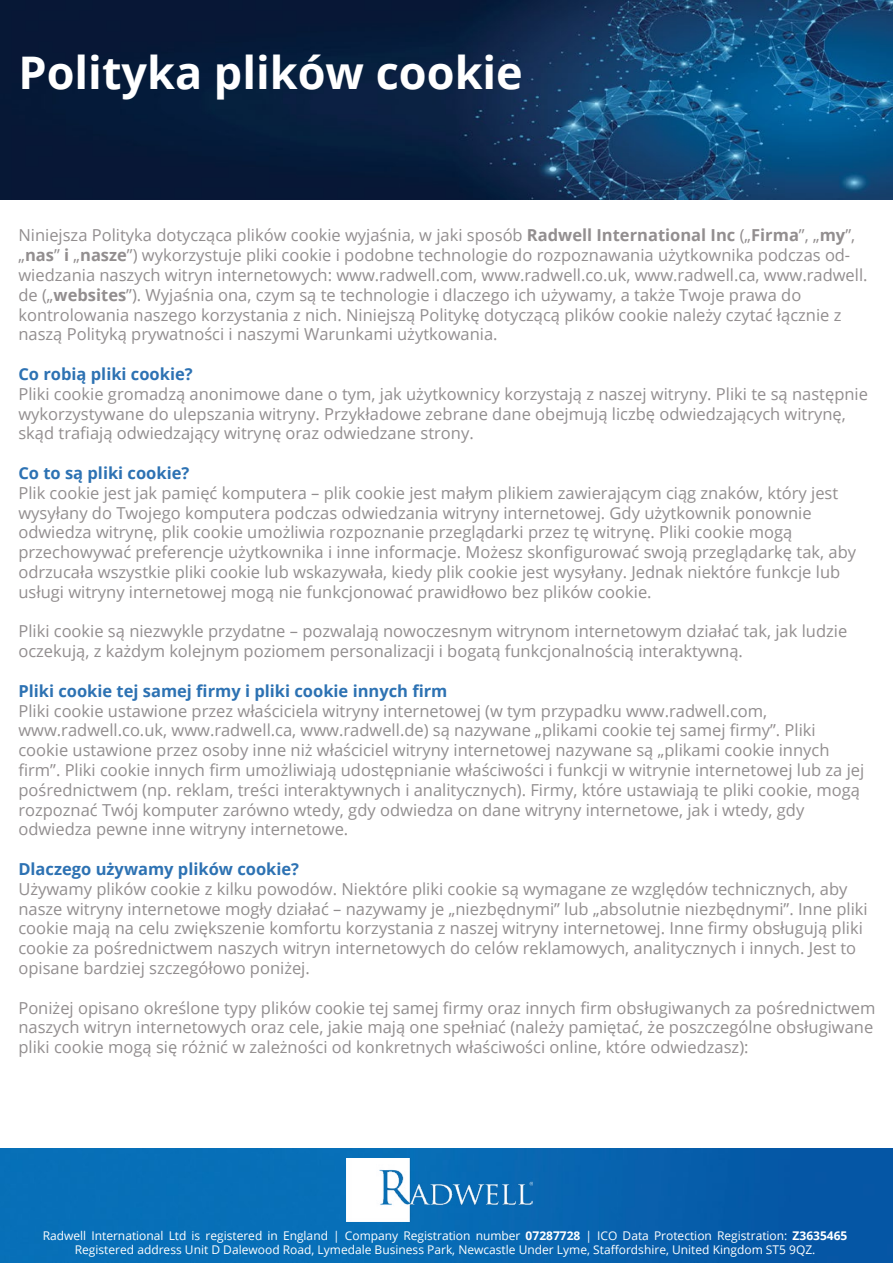
<style>
.page{position:relative;width:893px;height:1263px;background:#fff}
.page>*{position:absolute;margin:0;border:0;box-sizing:border-box;transform-origin:0 0}
.t1{font:700 45px "Open Sans";color:#fff}
.t2{font:16.5px/19.8px "Open Sans";color:#928e8f}
.t3{font:700 16.5px "Open Sans";color:#2d72b3}
.t4{font:12px/14.4px "Open Sans";color:#fff;text-align:center}
.s1{font-weight:700}
</style>
<div class="page">
<img style="left:0;top:1148px;width:893px;height:115px">
<img style="left:346px;top:1158px;width:186px;height:64px">
<img style="left:0;top:0;width:893px;height:200px">
<h1 class="t1" style="left:18px;top:41px;width:506px">Polityka plików cookie</h1>
<p class="t2" style="left:18px;top:225px;width:851px">Niniejsza Polityka dotycząca plików cookie wyjaśnia, w jaki sposób <span class="s1">Radwell International Inc</span> („<span class="s1">Firma</span>”, „<span class="s1">my</span>”, „<span class="s1">nas</span>” <span class="s1">i</span> „<span class="s1">nasze</span>”) wykorzystuje pliki cookie i podobne technologie do rozpoznawania użytkownika podczas od&shy;wiedzania naszych witryn internetowych: www.radwell.com, www.radwell.co.uk, www.radwell.ca, www.radwell. de („<span class="s1">websites</span>”). Wyjaśnia ona, czym są te technologie i dlaczego ich używamy, a także Twoje prawa do kontrolowania naszego korzystania z nich. Niniejszą Politykę dotyczącą plików cookie należy czytać łącznie z naszą Polityką prywatności i naszymi Warunkami użytkowania.</p>
<p class="t3" style="left:18px;top:362px;width:176px">Co robią pliki cookie?</p>
<p class="t2" style="left:18px;top:383px;width:851px">Pliki cookie gromadzą anonimowe dane o tym, jak użytkownicy korzystają z naszej witryny. Pliki te są następnie wykorzystywane do ulepszania witryny. Przykładowe zebrane dane obejmują liczbę odwiedzających witrynę, skąd trafiają odwiedzający witrynę oraz odwiedzane strony.</p>
<p class="t3" style="left:18px;top:461px;width:172px">Co to są pliki cookie?</p>
<p class="t2" style="left:18px;top:482px;width:839px">Plik cookie jest jak pamięć komputera – plik cookie jest małym plikiem zawierającym ciąg znaków, który jest wysyłany do Twojego komputera podczas odwiedzania witryny internetowej. Gdy użytkownik ponownie odwiedza witrynę, plik cookie umożliwia rozpoznanie przeglądarki przez tę witrynę. Pliki cookie mogą przechowywać preferencje użytkownika i inne informacje. Możesz skonfigurować swoją przeglądarkę tak, aby odrzucała wszystkie pliki cookie lub wskazywała, kiedy plik cookie jest wysyłany. Jednak niektóre funkcje lub usługi witryny internetowej mogą nie funkcjonować prawidłowo bez plików cookie.</p>
<p class="t2" style="left:18px;top:621px;width:830px">Pliki cookie są niezwykle przydatne – pozwalają nowoczesnym witrynom internetowym działać tak, jak ludzie oczekują, z każdym kolejnym poziomem personalizacji i bogatą funkcjonalnością interaktywną.</p>
<p class="t3" style="left:18px;top:679px;width:431px">Pliki cookie tej samej firmy i pliki cookie innych firm</p>
<p class="t2" style="left:18px;top:700px;width:847px">Pliki cookie ustawione przez właściciela witryny internetowej (w tym przypadku www.radwell.com, www.radwell.co.uk, www.radwell.ca, www.radwell.de) są nazywane „plikami cookie tej samej firmy”. Pliki cookie ustawione przez osoby inne niż właściciel witryny internetowej nazywane są „plikami cookie innych firm”. Pliki cookie innych firm umożliwiają udostępnianie właściwości i funkcji w witrynie internetowej lub za jej pośrednictwem (np. reklam, treści interaktywnych i analitycznych). Firmy, które ustawiają te pliki cookie, mogą rozpoznać Twój komputer zarówno wtedy, gdy odwiedza on dane witryny internetowe, jak i wtedy, gdy odwiedza pewne inne witryny internetowe.</p>
<p class="t3" style="left:18px;top:857px;width:282px">Dlaczego używamy plików cookie?</p>
<p class="t2" style="left:18px;top:878px;width:851px">Używamy plików cookie z kilku powodów. Niektóre pliki cookie są wymagane ze względów technicznych, aby nasze witryny internetowe mogły działać – nazywamy je „niezbędnymi” lub „absolutnie niezbędnymi”. Inne pliki cookie mają na celu zwiększenie komfortu korzystania z naszej witryny internetowej. Inne firmy obsługują pliki cookie za pośrednictwem naszych witryn internetowych do celów reklamowych, analitycznych i innych. Jest to opisane bardziej szczegółowo poniżej.</p>
<p class="t2" style="left:18px;top:997px;width:859px">Poniżej opisano określone typy plików cookie tej samej firmy oraz innych firm obsługiwanych za pośrednictwem naszych witryn internetowych oraz cele, jakie mają one spełniać (należy pamiętać, że poszczególne obsługiwane pliki cookie mogą się różnić w zależności od konkretnych właściwości online, które odwiedzasz):</p>
<p class="t4" style="left:43px;top:1228px;width:806px">Radwell International Ltd is registered in England | Company Registration number <span class="s1">07287728</span> | ICO Data Protection Registration: <span class="s1">Z3635465<br></span>Registered address Unit D Dalewood Road, Lymedale Business Park, Newcastle Under Lyme, Staffordshire, United Kingdom ST5 9QZ.</p>
</div>
